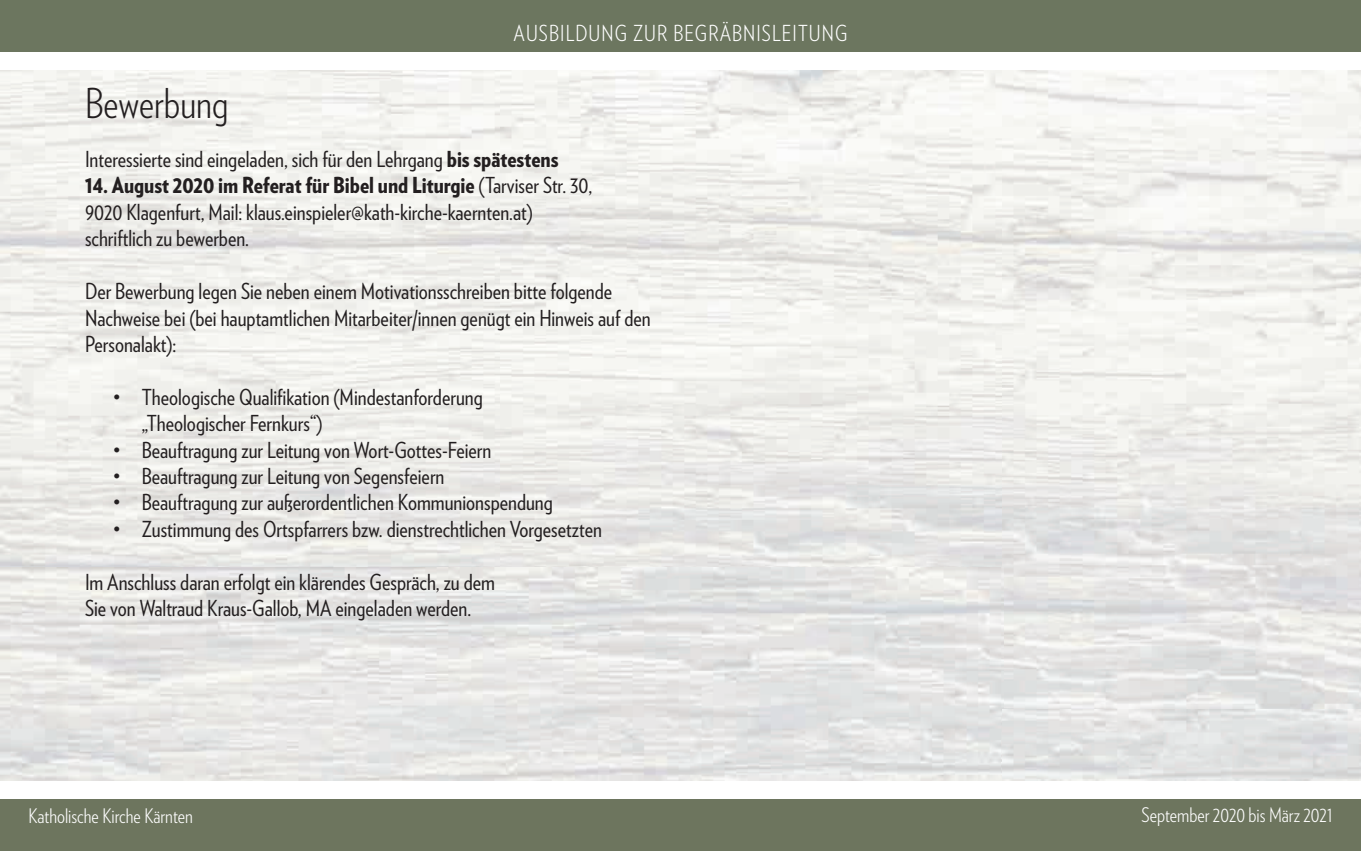
<style>
.page{position:relative;width:1361px;height:851px;background:#fff}
.page>*{position:absolute;margin:0;border:0;box-sizing:border-box;transform-origin:0 0}
.t1{font:300 41px "Verlag Condensed";color:#231f20}
.t2{font:22px/26.4px "Verlag Condensed";color:#231f20}
.t3{font:300 22px "Verlag Condensed";letter-spacing:.05em;color:#fff}
.t4{font:300 20px "Verlag Condensed";color:#fff}
.s1{font-weight:900}
</style>
<div class="page">
<div style="left:0;top:799px;width:1361px;height:51px;background:#6d755e"></div>
<div style="left:0;top:0;width:1361px;height:51px;background:#6c765f"></div>
<p class="t3" style="left:514px;top:19px;width:335px">AUSBILDUNG ZUR BEGRÄBNISLEITUNG</p>
<h1 class="t1" style="left:85px;top:75px;width:145px">Bewerbung</h1>
<p class="t2" style="left:85px;top:145px;width:475px">Interessierte sind eingeladen, sich für den Lehrgang <span class="s1">bis spätestens</span></p>
<p class="t2" style="left:85px;top:171px;width:509px"><span class="s1">14. August 2020 im Referat für Bibel und Liturgie</span> (Tarviser Str. 30,<br>9020 Klagenfurt, Mail: klaus.einspieler@kath-kirche-kaernten.at) schriftlich zu bewerben.</p>
<p class="t2" style="left:85px;top:277px;width:567px">Der Bewerbung legen Sie neben einem Motivationsschreiben bitte folgende<br>Nachweise bei (bei hauptamtlichen Mitarbeiter/innen genügt ein Hinweis auf den<br>Personalakt):</p>
<p class="t2" style="left:142px;top:383px;width:342px;text-indent:-28px">• Theologische Qualifikation (Mindestanforderung „Theologischer Fernkurs“)</p>
<p class="t2" style="left:113px;top:435px;width:379px">• Beauftragung zur Leitung von Wort-Gottes-Feiern</p>
<p class="t2" style="left:113px;top:462px;width:332px">• Beauftragung zur Leitung von Segensfeiern</p>
<p class="t2" style="left:113px;top:488px;width:441px">• Beauftragung zur außerordentlichen Kommunionspendung</p>
<p class="t2" style="left:113px;top:515px;width:490px">• Zustimmung des Ortspfarrers bzw. dienstrechtlichen Vorgesetzten</p>
<p class="t2" style="left:85px;top:567px;width:411px">Im Anschluss daran erfolgt ein klärendes Gespräch, zu dem<br>Sie von Waltraud Kraus-Gallob, MA eingeladen werden.</p>
<p class="t4" style="left:28px;top:801px;width:166px">Katholische Kirche Kärnten</p>
<p class="t4" style="left:1141px;top:801px;width:193px">September 2020 bis März 2021</p>
</div>
